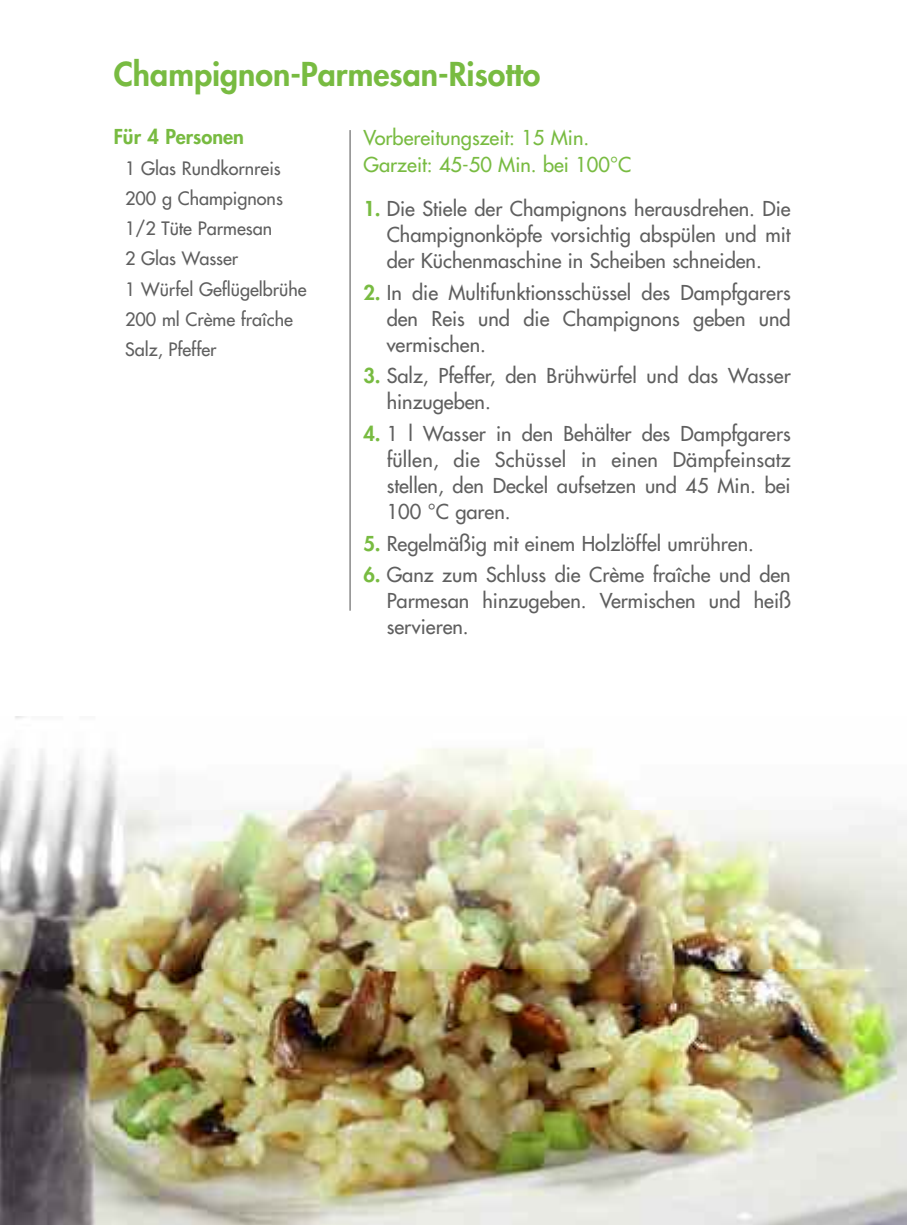
<style>
.page{position:relative;width:908px;height:1225px;background:#fff}
.page>*{position:absolute;margin:0;border:0;box-sizing:border-box;transform-origin:0 0}
.t1{font:800 32px "Futura";color:#78bb41}
.t2{font:20px/26px "Futura";color:#5f5f5f;text-align:justify}
.t3{font:20px/27.2px "Futura";color:#78bb41}
.t4{font:800 20px "Futura";color:#78bb41}
.t5{font:18px/30.2px "Futura";color:#5f5f5f}
.s1{font-weight:800;color:#78bb41}
</style>
<div class="page">
<hr style="left:349px;top:130px;width:1px;height:480px;background:#4d4d4d">
<img style="left:0;top:968px;width:905px;height:257px">
<img style="left:0;top:810px;width:907px;height:158px">
<h1 class="t1" style="left:114px;top:59px;width:428px">Champignon-Parmesan-Risotto</h1>
<p class="t4" style="left:114px;top:127px;width:132px">Für 4 Personen</p>
<p class="t5" style="left:125px;top:154px;width:183px">1 Glas Rundkornreis<br>200 g Champignons<br>1/2 Tüte Parmesan<br>2 Glas Wasser<br>1 Würfel Geflügelbrühe<br>200 ml Crème fraîche<br>Salz, Pfeffer</p>
<p class="t3" style="left:363px;top:125px;width:269px">Vorbereitungszeit: 15 Min.<br>Garzeit: 45-50 Min. bei 100°C</p>
<p class="t2" style="left:386px;top:197px;width:405px;text-indent:-23px"><span class="s1">1.</span> Die Stiele der Champignons herausdrehen. Die Champignonköpfe vorsichtig abspülen und mit der Küchenmaschine in Scheiben schneiden.</p>
<p class="t2" style="left:386px;top:281px;width:405px;text-indent:-23px"><span class="s1">2.</span> In die Multifunktionsschüssel des Dampfgarers den Reis und die Champignons geben und vermischen.</p>
<p class="t2" style="left:386px;top:364px;width:405px;text-indent:-23px"><span class="s1">3.</span> Salz, Pfeffer, den Brühwürfel und das Wasser hinzugeben.</p>
<p class="t2" style="left:386px;top:422px;width:405px;text-indent:-23px"><span class="s1">4.</span> 1 l Wasser in den Behälter des Dampfgarers füllen, die Schüssel in einen Dämpfeinsatz stellen, den Deckel aufsetzen und 45 Min. bei 100 °C garen.</p>
<p class="t2" style="left:363px;top:532px;width:392px"><span class="s1">5.</span> Regelmäßig mit einem Holzlöffel umrühren.</p>
<p class="t2" style="left:386px;top:563px;width:405px;text-indent:-23px"><span class="s1">6.</span> Ganz zum Schluss die Crème fraîche und den Parmesan hinzugeben. Vermischen und heiß servieren.</p>
</div>
